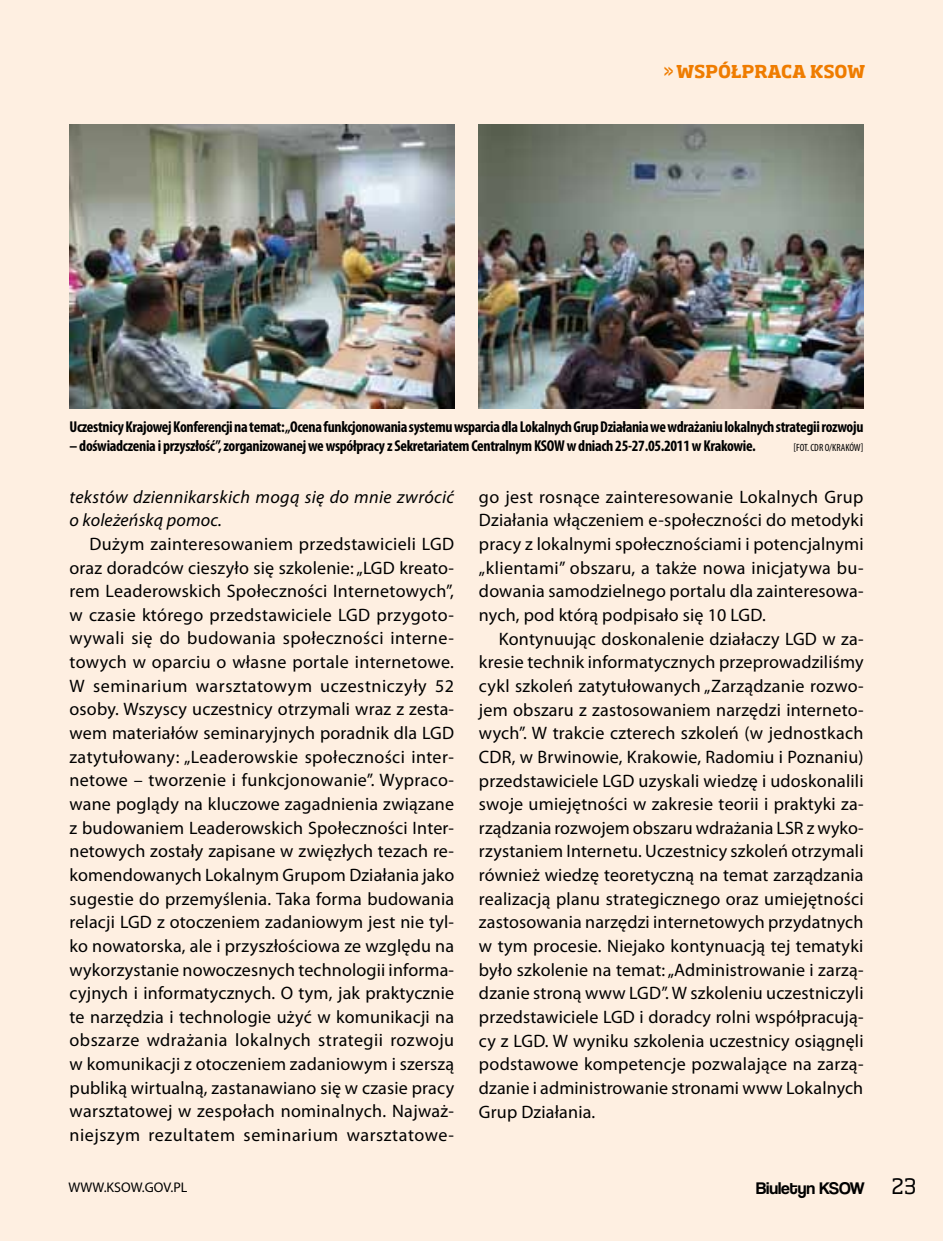
<style>
.page{position:relative;width:943px;height:1241px;background:#fff}
.page>*{position:absolute;margin:0;border:0;box-sizing:border-box;transform-origin:0 0}
.t1{font:21px "Soho Pro";color:#000}
.t2{font:18.03px/23.6px "Myriad Pro";letter-spacing:.01em;color:#000;text-align:justify}
.t3{font:italic 18.03px/23.6px "Myriad Pro";letter-spacing:.02em;color:#000}
.t4{font:700 17.5px "Soho Pro";letter-spacing:-.005em;color:#ef7c00}
.t5{font:17.5px "Coolvetica Rg";color:#000}
.t6{font:700 condensed 15.75px "Myriad Pro";letter-spacing:-.02em;color:#000}
.t7{font:14px "Myriad Pro";color:#000}
.t8{font:condensed 10.5px "Myriad Pro";color:#000}
.s1{font-family:"Myriad Pro";font-weight:900}
</style>
<div class="page">
<hr style="left:0;top:0;width:2px;height:1240px;background:#feefe1">
<div style="left:2px;top:0;width:941px;height:1240px;background:#feefe1"></div>
<img style="left:70px;top:124px;width:384px;height:284px">
<img style="left:479px;top:124px;width:384px;height:284px">
<p class="t4" style="left:664px;top:59px;width:203px"><span class="s1">&gt;&gt;</span> WSPÓŁPRACA KSOW</p>
<p class="t6" style="left:70px;top:416px;width:795px">Uczestnicy Krajowej Konferencji na temat: „Ocena funkcjonowania systemu wsparcia dla Lokalnych Grup Działania we wdrażaniu lokalnych strategii rozwoju</p>
<p class="t6" style="left:70px;top:435px;width:688px">– doświadczenia i przyszłość”, zorganizowanej we współpracy z Sekretariatem Centralnym KSOW w dniach 25-27.05.2011 w Krakowie.</p>
<p class="t8" style="left:793px;top:440px;width:49px">[FOT. CDR O/KRAKÓW</p>
<p class="t8" style="left:860px;top:440px;width:4px">]</p>
<p class="t3" style="left:70px;top:484px;width:386px">tekstów dziennikarskich mogą się do mnie zwrócić o koleżeńską pomoc.</p>
<p class="t2" style="left:70px;top:531px;width:386px;text-indent:20px">Dużym zainteresowaniem przedstawicieli LGD oraz doradców cieszyło się szkolenie: „LGD kreato&shy;rem Leaderowskich Społeczności Internetowych”, w czasie którego przedstawiciele LGD przygoto&shy;wywali się do budowania społeczności interne&shy;towych w oparciu o własne portale internetowe.<br>W seminarium warsztatowym uczestniczyły 52 osoby. Wszyscy uczestnicy otrzymali wraz z zesta&shy;wem materiałów seminaryjnych poradnik dla LGD zatytułowany: „Leaderowskie społeczności inter&shy;netowe – tworzenie i funkcjonowanie”. Wypraco&shy;wane poglądy na kluczowe zagadnienia związane z budowaniem Leaderowskich Społeczności Inter&shy;netowych zostały zapisane w zwięzłych tezach re&shy;komendowanych Lokalnym Grupom Działania jako sugestie do przemyślenia. Taka forma budowania relacji LGD z otoczeniem zadaniowym jest nie tyl&shy;ko nowatorska, ale i przyszłościowa ze względu na wykorzystanie nowoczesnych technologii informa&shy;cyjnych i informatycznych. O tym, jak praktycznie te narzędzia i technologie użyć w komunikacji na obszarze wdrażania lokalnych strategii rozwoju w komunikacji z otoczeniem zadaniowym i szerszą publiką wirtualną, zastanawiano się w czasie pracy warsztatowej w zespołach nominalnych. Najważ&shy;niejszym rezultatem seminarium warsztatowe-</p>
<p class="t2" style="left:479px;top:484px;width:386px">go jest rosnące zainteresowanie Lokalnych Grup Działania włączeniem e-społeczności do metodyki pracy z lokalnymi społecznościami i potencjalnymi „klientami” obszaru, a także nowa inicjatywa bu&shy;dowania samodzielnego portalu dla zainteresowa&shy;nych, pod którą podpisało się 10 LGD.</p>
<p class="t2" style="left:479px;top:626px;width:386px;text-indent:20px">Kontynuując doskonalenie działaczy LGD w za&shy;kresie technik informatycznych przeprowadziliśmy cykl szkoleń zatytułowanych „Zarządzanie rozwo&shy;jem obszaru z zastosowaniem narzędzi interneto&shy;wych”. W trakcie czterech szkoleń (w jednostkach CDR, w Brwinowie, Krakowie, Radomiu i Poznaniu) przedstawiciele LGD uzyskali wiedzę i udoskonalili swoje umiejętności w zakresie teorii i praktyki za&shy;rządzania rozwojem obszaru wdrażania LSR z wyko&shy;rzystaniem Internetu. Uczestnicy szkoleń otrzymali również wiedzę teoretyczną na temat zarządzania realizacją planu strategicznego oraz umiejętności zastosowania narzędzi internetowych przydatnych w tym procesie. N iejako kontynuacją tej tematyki było szkolenie na temat: „Administrowanie i zarzą&shy;dzanie stroną www LGD”. W szkoleniu uczestniczyli przedstawiciele LGD i doradcy rolni współpracują&shy;cy z LGD. W wyniku szkolenia uczestnicy osiągnęli podstawowe kompetencje pozwalające na zarzą&shy;dzanie i administrowanie stronami www Lokalnych Grup Działania.</p>
<p class="t7" style="left:68px;top:1178px;width:120px">WWW.KSOW.GOV.PL</p>
<p class="t5" style="left:756px;top:1177px;width:110px">Biuletyn KSOW</p>
<p class="t1" style="left:891px;top:1171px;width:26px">23</p>
</div>
